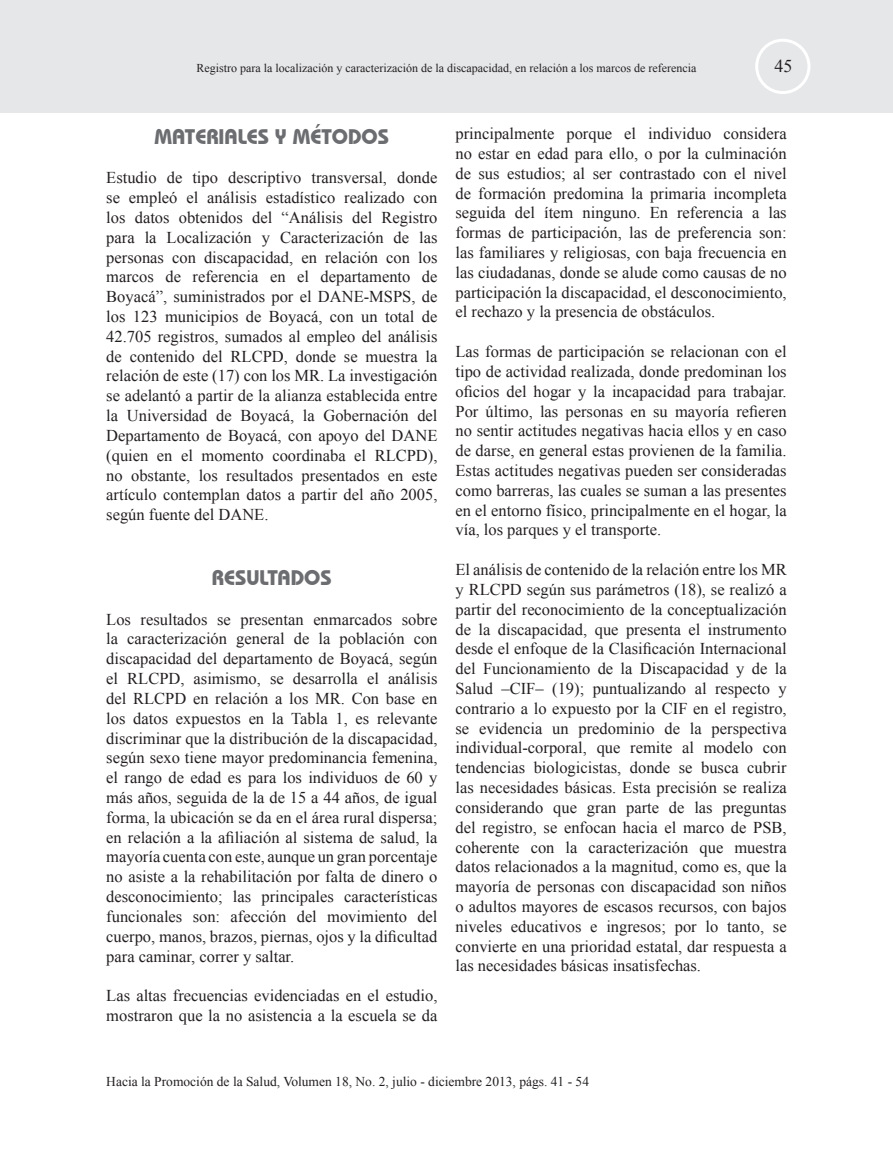
<style>
.page{position:relative;width:893px;height:1149px;background:#fff}
.page>*{position:absolute;margin:0;border:0;box-sizing:border-box;transform-origin:0 0}
.t1{font:700 21px "Bauhaus IT Cby BT";color:#6c6d70}
.t2{font:18px "Times New Roman";color:#231f20}
.t3{font:16.5px/19.8px "Times New Roman";color:#231f20;text-align:justify}
.t4{font:13.5px "Times New Roman";color:#231f20}
.t5{font:12px "Times New Roman";color:#231f20}
</style>
<div class="page">
<div style="left:0;top:0;width:893px;height:113px;background:#e6e7e9"></div>
<div style="left:755px;top:39px;width:55px;height:55px;border:3px solid #fff;border-radius:50%"></div>
<p class="t5" style="left:197px;top:60px;width:501px">Registro para la localización y caracterización de la discapacidad, en relación a los marcos de referencia</p>
<p class="t2" style="left:774px;top:54px;width:19px">45</p>
<p class="t1" style="left:155px;top:123px;width:236px">MATERIALES Y MÉTODOS</p>
<p class="t3" style="left:106px;top:167px;width:333px">Estudio de tipo descriptivo transversal, donde se empleó el análisis estadístico realizado con los datos obtenidos del “Análisis del Registro para la Localización y Caracterización de las personas con discapacidad, en relación con los marcos de referencia en el departamento de Boyacá”, suministrados por el DANE-MSPS, de los 123 municipios de Boyacá, con un total de 42.705 registros, sumados al empleo del análisis de contenido del RLCPD, donde se muestra la relación de este (17) con los MR. La investigación se adelantó a partir de la alianza establecida entre la Universidad de Boyacá, la Gobernación del Departamento de Boyacá, con apoyo del DANE (quien en el momento coordinaba el RLCPD), no obstante, los resultados presentados en este artículo contemplan datos a partir del año 2005, según fuente del DANE.</p>
<p class="t1" style="left:212px;top:564px;width:121px">RESULTADOS</p>
<p class="t3" style="left:106px;top:608px;width:333px">Los resultados se presentan enmarcados sobre la caracterización general de la población con discapacidad del departamento de Boyacá, según el RLCPD, asimismo, se desarrolla el análisis del RLCPD en relación a los MR. Con base en los datos expuestos en la Tabla 1, es relevante discriminar que la distribución de la discapacidad, según sexo tiene mayor predominancia femenina, el rango de edad es para los individuos de 60 y más años, seguida de la de 15 a 44 años, de igual forma, la ubicación se da en el área rural dispersa; en relación a la afiliación al sistema de salud, la mayoría cuenta con este, aunque un gran porcentaje no asiste a la rehabilitación por falta de dinero o desconocimiento; las principales características funcionales son: afección del movimiento del cuerpo, manos, brazos, piernas, ojos y la dificultad para caminar, correr y saltar.</p>
<p class="t3" style="left:106px;top:985px;width:333px">Las altas frecuencias evidenciadas en el estudio, mostraron que la no asistencia a la escuela se da</p>
<p class="t3" style="left:455px;top:123px;width:333px">principalmente porque el individuo considera no estar en edad para ello, o por la culminación de sus estudios; al ser contrastado con el nivel de formación predomina la primaria incompleta seguida del ítem ninguno. En referencia a las formas de participación, las de preferencia son: las familiares y religiosas, con baja frecuencia en las ciudadanas, donde se alude como causas de no participación la discapacidad, el desconocimiento, el rechazo y la presencia de obstáculos.</p>
<p class="t3" style="left:455px;top:341px;width:333px">Las formas de participación se relacionan con el tipo de actividad realizada, donde predominan los oficios del hogar y la incapacidad para trabajar.<br>Por último, las personas en su mayoría refieren no sentir actitudes negativas hacia ellos y en caso de darse, en general estas provienen de la familia.<br>Estas actitudes negativas pueden ser consideradas como barreras, las cuales se suman a las presentes en el entorno físico, principalmente en el hogar, la vía, los parques y el transporte.</p>
<p class="t3" style="left:455px;top:559px;width:333px">El análisis de contenido de la relación entre los MR y RLCPD según sus parámetros (18), se realizó a partir del reconocimiento de la conceptualización de la discapacidad, que presenta el instrumento desde el enfoque de la Clasificación Internacional del Funcionamiento de la Discapacidad y de la Salud –CIF– (19); puntualizando al respecto y contrario a lo expuesto por la CIF en el registro, se evidencia un predominio de la perspectiva individual-corporal, que remite al modelo con tendencias biologicistas, donde se busca cubrir las necesidades básicas. Esta precisión se realiza considerando que gran parte de las preguntas del registro, se enfocan hacia el marco de PSB, coherente con la caracterización que muestra datos relacionados a la magnitud, como es, que la mayoría de personas con discapacidad son niños o adultos mayores de escasos recursos, con bajos niveles educativos e ingresos; por lo tanto, se convierte en una prioridad estatal, dar respuesta a las necesidades básicas insatisfechas.</p>
<p class="t4" style="left:106px;top:1072px;width:484px">Hacia la Promoción de la Salud, Volumen 18, No. 2, julio - diciembre 2013, págs. 41 - 54</p>
</div>
